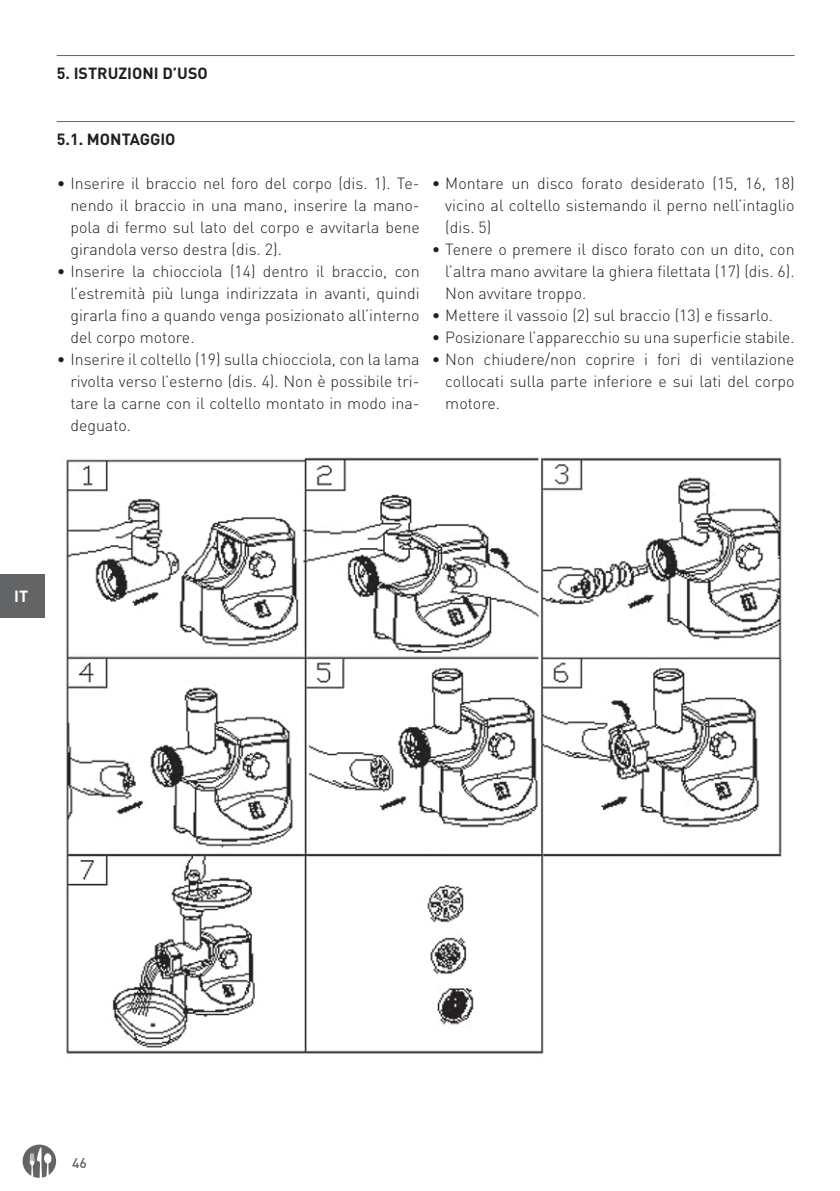
<style>
.page{position:relative;width:840px;height:1191px;background:#fff}
.page>*{position:absolute;margin:0;border:0;box-sizing:border-box;transform-origin:0 0}
.t1{font:300 16px/22px "DIN Pro";color:#231f20;text-align:justify}
.t2{font:700 16px "DIN Pro";color:#231f20}
.t3{font:700 16px "DIN Pro";color:#fff}
.t4{font:500 14px "DIN Pro";color:#636466}
</style>
<div class="page">
<svg style="left:23px;top:1144px;width:33px;height:33px"></svg>
<div style="left:0;top:574px;width:44px;height:43px;background:#636466"></div>
<hr style="left:57px;top:55px;width:737px;height:1px;background:#636466">
<hr style="left:57px;top:121px;width:737px;height:1px;background:#636466">
<img style="left:66px;top:457px;width:716px;height:597px">
<p class="t2" style="left:57px;top:67px;width:152px">5. ISTRUZIONI D’USO</p>
<p class="t2" style="left:57px;top:133px;width:120px">5.1. MONTAGGIO</p>
<p class="t1" style="left:70px;top:174px;width:350px;text-indent:-14px">• Inserire il braccio nel foro del corpo (dis. 1). Te&shy;nendo il braccio in una mano, inserire la mano&shy;pola di fermo sul lato del corpo e avvitarla bene girandola verso destra (dis. 2).</p>
<p class="t1" style="left:70px;top:262px;width:350px;text-indent:-14px">• Inserire la chiocciola (14) dentro il braccio, con l’estremità più lunga indirizzata in avanti, quindi girarla fino a quando venga posizionato all’interno del corpo motore.</p>
<p class="t1" style="left:70px;top:350px;width:350px;text-indent:-14px">• Inserire il coltello (19) sulla chiocciola, con la lama rivolta verso l’esterno (dis. 4). Non è possibile tri&shy;tare la carne con il coltello montato in modo ina&shy;deguato.</p>
<p class="t1" style="left:445px;top:174px;width:350px;text-indent:-14px">• Montare un disco forato desiderato (15, 16, 18) vicino al coltello sistemando il perno nell’intaglio (dis. 5)</p>
<p class="t1" style="left:445px;top:240px;width:350px;text-indent:-14px">• Tenere o premere il disco forato con un dito, con l’altra mano avvitare la ghiera filettata (17) (dis. 6).<br>Non avvitare troppo.</p>
<p class="t1" style="left:431px;top:306px;width:343px">• Mettere il vassoio (2) sul braccio (13) e fissarlo.</p>
<p class="t1" style="left:431px;top:328px;width:364px">• Posizionare l’apparecchio su una superficie stabile.</p>
<p class="t1" style="left:445px;top:350px;width:350px;text-indent:-14px">• Non chiudere/non coprire i fori di ventilazione collocati sulla parte inferiore e sui lati del corpo motore.</p>
<p class="t3" style="left:14px;top:590px;width:16px">IT</p>
<p class="t4" style="left:72px;top:1157px;width:16px">46</p>
</div>
